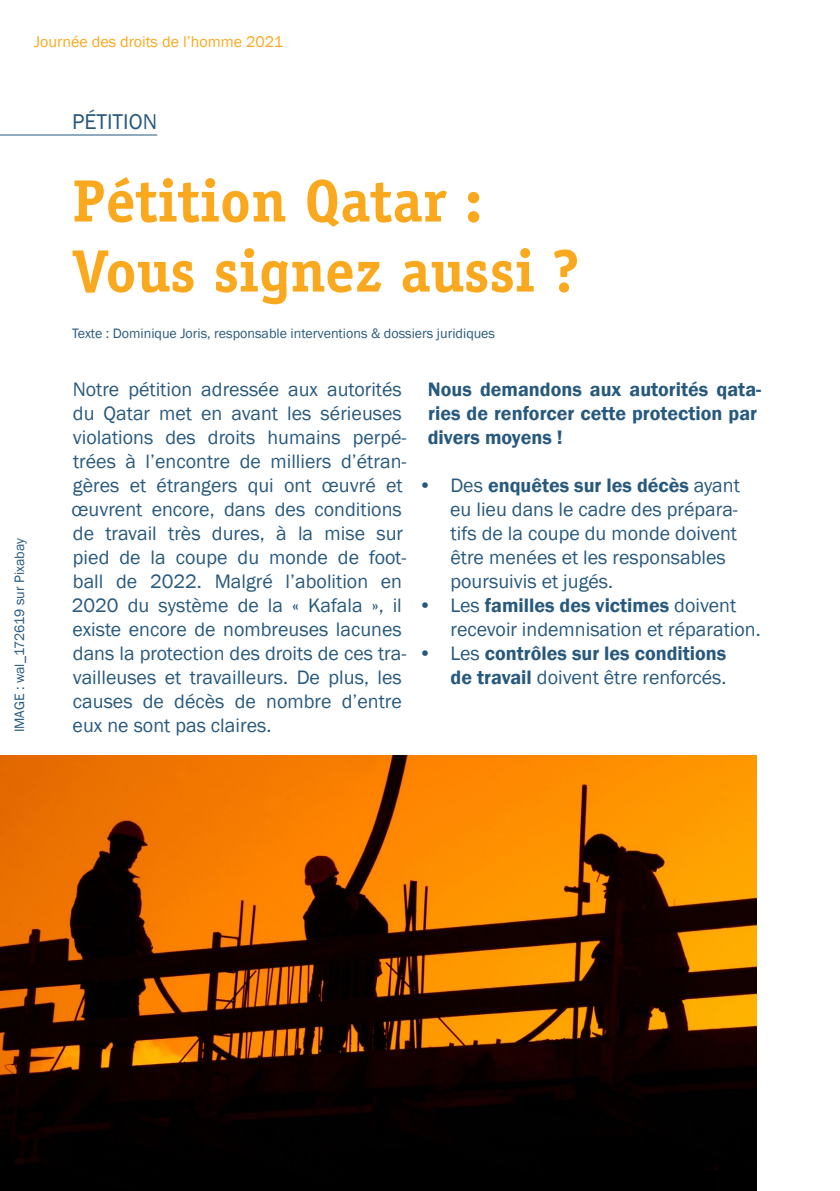
<style>
.page{position:relative;width:840px;height:1191px;background:#fff}
.page>*{position:absolute;margin:0;border:0;box-sizing:border-box;transform-origin:0 0}
.FR-Titel{font:700 60px/70px "Officina Serif LT";color:#faa81e}
.ALLG-Rubriken_rechte{font:22px "Franklin Gothic";color:#27597e}
.FR-Normal{font:20px/24px "Franklin Gothic";color:#27597e}
.FR-Normal-2{font:600 20px/24px "Franklin Gothic";color:#27597e}
.t1{font:16px "Franklin Gothic";color:#faa81e}
.FR-Autor{font:14px "Franklin Gothic";color:#27597e}
.ALLG-Bildrechte{font:14px "Franklin Gothic";color:#27597e}
.s1{font-weight:600}
.s2{font-weight:400}
</style>
<div class="page">
<hr style="left:0;top:134px;width:157px;height:1px;background:#27597e">
<img style="left:0;top:755px;width:756px;height:436px">
<p class="t1" style="left:34px;top:32px;width:250px">Journée des droits de l’homme 2021</p>
<p class="ALLG-Rubriken_rechte" style="left:72px;top:108px;width:87px">PÉTITION</p>
<p class="ALLG-Bildrechte" style="left:11px;top:732px;width:196px;rotate:-90deg">IMAGE : wal_172619 sur Pixabay</p>
<p class="FR-Titel" style="left:72px;top:165px;width:508px">Pétition Qatar :<br>Vous signez aussi ?</p>
<p class="FR-Autor" style="left:72px;top:325px;width:424px">Texte : Dominique Joris, responsable interventions &amp; dossiers juridiques</p>
<p class="FR-Normal" style="left:71px;top:377px;width:336px">Notre pétition adressée aux autorités du Qatar met en avant les sérieuses violations des droits humains perpé&shy;trées à l’encontre de milliers d’étran&shy;gères et étrangers qui ont œuvré et œuvrent encore, dans des conditions de travail très dures, à la mise sur pied de la coupe du monde de foot&shy;ball de 2022. Malgré l’abolition en 2020 du système de la « Kafala », il existe encore de nombreuses lacunes dans la protection des droits de ces tra&shy;vailleuses et travailleurs. De plus, les causes de décès de nombre d’entre eux ne sont pas claires.</p>
<p class="FR-Normal-2" style="left:427px;top:377px;width:335px">Nous demandons aux autorités qata&shy;ries de renforcer cette protection par divers moyens !</p>
<p class="FR-Normal" style="left:450px;top:473px;width:291px;text-indent:-32px">• Des <span class="s1">enquêtes sur les décès</span> ayant eu lieu dans le cadre des prépara&shy;tifs de la coupe du monde doivent être menées et les responsables poursuivis et jugés.</p>
<p class="FR-Normal" style="left:450px;top:593px;width:311px;text-indent:-32px">• Les <span class="s1">familles des victimes</span> doivent recevoir indemnisation et réparation.</p>
<p class="FR-Normal-2" style="left:418px;top:641px;width:309px;text-align:right"><span class="s2">• Les</span> contrôles sur les conditions de travail <span class="s2">doivent être renforcés.</span></p>
</div>
